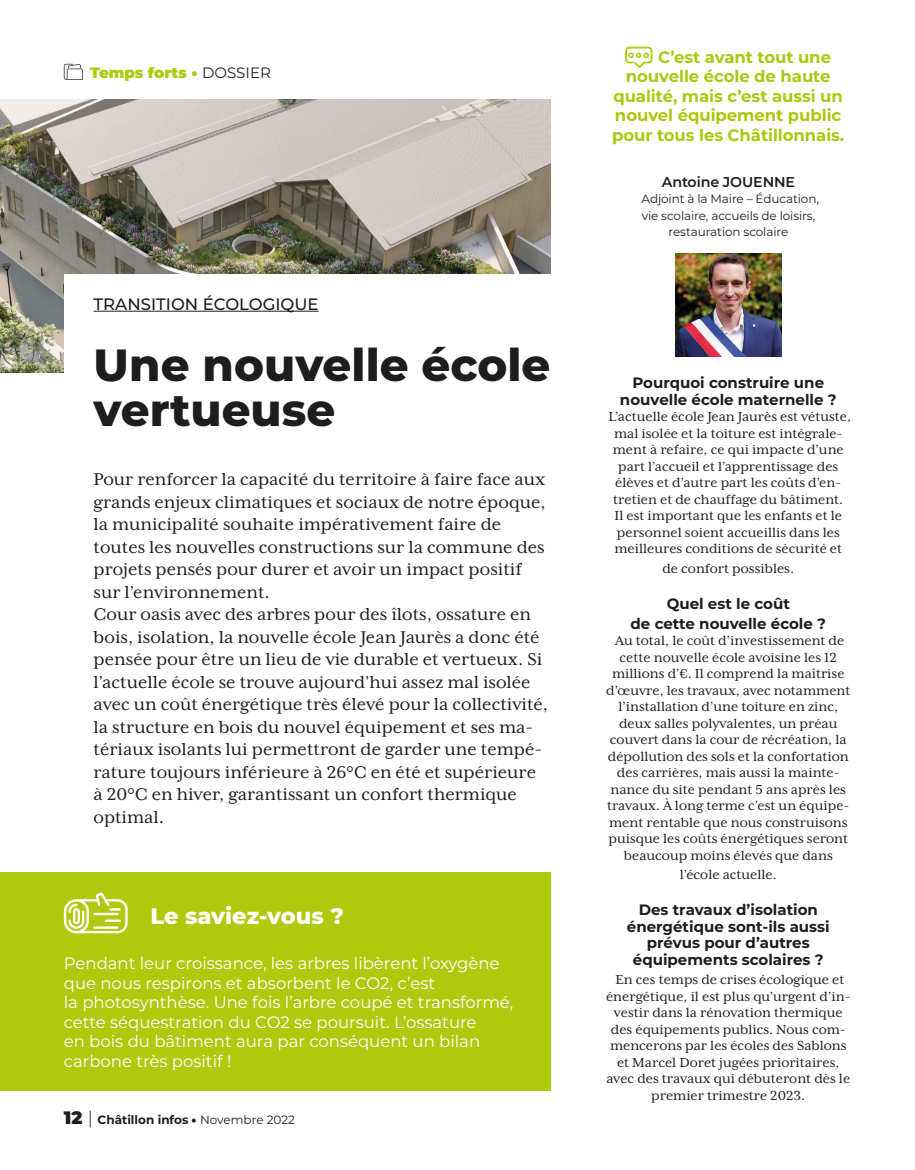
<style>
.page{position:relative;width:915px;height:1170px;background:#fff}
.page>*{position:absolute;margin:0;border:0;box-sizing:border-box;transform-origin:0 0}
.t1{font:800 45px "Montserrat";color:#1d1d1b}
.t2{font:800 22.5px "Montserrat";color:#fff}
.Style_de_paragraphe{font:19.5px/22.5px "Mrs Eaves XL Serif OT";color:#1d1d1b}
.Style_de_paragraphe-2{font:16.5px/19.5px "Montserrat";color:#fff}
.t3{font:700 16.5px "Montserrat";letter-spacing:-.005em;color:#adc710}
.t4{font:500 16.5px "Montserrat";color:#1d1d1b}
.Style_de_paragraphe-3{font:15px/16.5px "Mrs Eaves XL Serif OT";color:#1d1d1b;text-align:center}
.Style_de_paragraphe-4{font:700 15px "Montserrat";color:#1d1d1b}
.t5{font:900 15px "Montserrat";color:#afc90c}
.t6{font:600 14.25px "Montserrat";letter-spacing:-.01em;color:#1d1d1b}
.t7{font:12px "Montserrat";letter-spacing:-.01em;color:#1d1d1b}
.t8{font:700 12px "Montserrat";color:#1d1d1b}
.s1{font-weight:400;color:#1d1d1b}
.s2{font-weight:900;font-size:18px}
.s3{font-weight:300;font-size:18px}
.s4{font-weight:900}
.s5{font-weight:400}
</style>
<div class="page">
<svg style="left:64px;top:64px;width:19px;height:16px"></svg>
<img style="left:0;top:100px;width:550px;height:272px">
<div style="left:0;top:872px;width:550px;height:218px;background:#afc90c"></div>
<div style="left:64px;top:274px;width:516px;height:223px;background:#fff"></div>
<hr style="left:94px;top:311px;width:224px;height:1px;background:#1d1d1b">
<svg style="left:625px;top:46px;width:28px;height:23px"></svg>
<img style="left:675px;top:254px;width:106px;height:103px">
<svg style="left:64px;top:892px;width:64px;height:41px"></svg>
<p class="t5" style="left:90px;top:62px;width:182px">Temps forts • <span class="s1">DOSSIER</span></p>
<p class="t4" style="left:94px;top:292px;width:226px">TRANSITION ÉCOLOGIQUE</p>
<p class="t1" style="left:94px;top:332px;width:458px">Une nouvelle école</p>
<p class="t1" style="left:94px;top:377px;width:243px">vertueuse</p>
<p class="Style_de_paragraphe" style="left:94px;top:468px;width:453px">Pour renforcer la capacité du territoire à faire face aux grands enjeux climatiques et sociaux de notre époque, la municipalité souhaite impérativement faire de toutes les nouvelles constructions sur la commune des projets pensés pour durer et avoir un impact positif sur l’environnement.</p>
<p class="Style_de_paragraphe" style="left:94px;top:603px;width:456px">Cour oasis avec des arbres pour des îlots, ossature en bois, isolation, la nouvelle école Jean Jaurès a donc été pensée pour être un lieu de vie durable et vertueux. Si l’actuelle école se trouve aujourd’hui assez mal isolée avec un coût énergétique très élevé pour la collectivité, la structure en bois du nouvel équipement et ses ma&shy;tériaux isolants lui permettront de garder une tempé&shy;rature toujours inférieure à 26°C en été et supérieure à 20°C en hiver, garantissant un confort thermique optimal.</p>
<p class="t2" style="left:150px;top:899px;width:195px">Le saviez-vous ?</p>
<p class="Style_de_paragraphe-2" style="left:64px;top:952px;width:437px">Pendant leur croissance, les arbres libèrent l’oxygène que nous respirons et absorbent le CO2, c’est</p>
<p class="Style_de_paragraphe-2" style="left:64px;top:991px;width:451px">la photosynthèse. Une fois l’arbre coupé et transformé, cette séquestration du CO2 se poursuit. L’ossature</p>
<p class="Style_de_paragraphe-2" style="left:64px;top:1030px;width:418px">en bois du bâtiment aura par conséquent un bilan</p>
<p class="Style_de_paragraphe-2" style="left:64px;top:1050px;width:169px">carbone très positif !</p>
<p class="t8" style="left:64px;top:1110px;width:233px"><span class="s2">12</span> <span class="s3">|</span> Châtillon infos <span class="s4">•</span> <span class="s5">Novembre 2022</span></p>
<p class="t3" style="left:658px;top:45px;width:174px">C’est avant tout une</p>
<p class="t3" style="left:625px;top:65px;width:206px">nouvelle école de haute</p>
<p class="t3" style="left:613px;top:84px;width:231px">qualité, mais c’est aussi un</p>
<p class="t3" style="left:614px;top:104px;width:228px">nouvel équipement public</p>
<p class="t3" style="left:612px;top:123px;width:233px">pour tous les Châtillonnais.</p>
<p class="t6" style="left:661px;top:171px;width:135px">Antoine JOUENNE</p>
<p class="t7" style="left:641px;top:191px;width:179px">Adjoint à la Maire – Éducation,</p>
<p class="t7" style="left:641px;top:207px;width:175px">vie scolaire, accueils de loisirs,</p>
<p class="t7" style="left:668px;top:224px;width:121px">restauration scolaire</p>
<p class="Style_de_paragraphe-4" style="left:632px;top:372px;width:193px">Pourquoi construire une</p>
<p class="Style_de_paragraphe-4" style="left:619px;top:388px;width:218px">nouvelle école maternelle ?</p>
<p class="Style_de_paragraphe-3" style="left:608px;top:409px;width:244px">L’actuelle école Jean Jaurès est vétuste, mal isolée et la toiture est intégrale&shy;ment à refaire, ce qui impacte d’une part l’accueil et l’apprentissage des élèves et d’autre part les coûts d’en&shy;tretien et de chauffage du bâtiment.<br>Il est important que les enfants et le personnel soient accueillis dans les meilleures conditions de sécurité et</p>
<p class="Style_de_paragraphe-3" style="left:662px;top:560px;width:133px">de confort possibles.</p>
<p class="Style_de_paragraphe-4" style="left:666px;top:592px;width:125px">Quel est le coût</p>
<p class="Style_de_paragraphe-4" style="left:630px;top:612px;width:197px">de cette nouvelle école ?</p>
<p class="Style_de_paragraphe-3" style="left:606px;top:632px;width:246px">Au total, le coût d’investissement de cette nouvelle école avoisine les 12 millions d’€. Il comprend la maîtrise d’œuvre, les travaux, avec notamment l’installation d’une toiture en zinc, deux salles polyvalentes, un préau couvert dans la cour de récréation, la dépollution des sols et la confortation des carrières, mais aussi la mainte&shy;nance du site pendant 5 ans après les travaux. À long terme c’est un équipe&shy;ment rentable que nous construisons puisque les coûts énergétiques seront beaucoup moins élevés que dans</p>
<p class="Style_de_paragraphe-3" style="left:679px;top:866px;width:99px">l’école actuelle.</p>
<p class="Style_de_paragraphe-4" style="left:638px;top:898px;width:181px">Des travaux d’isolation</p>
<p class="Style_de_paragraphe-4" style="left:626px;top:915px;width:204px">énergétique sont-ils aussi</p>
<p class="Style_de_paragraphe-4" style="left:646px;top:931px;width:164px">prévus pour d’autres</p>
<p class="Style_de_paragraphe-4" style="left:632px;top:948px;width:192px">équipements scolaires ?</p>
<p class="Style_de_paragraphe-3" style="left:606px;top:971px;width:246px">En ces temps de crises écologique et énergétique, il est plus qu’urgent d’in&shy;vestir dans la rénovation thermique des équipements publics. Nous com&shy;mencerons par les écoles des Sablons et Marcel Doret jugées prioritaires, avec des travaux qui débuteront dès le premier trimestre 2023.</p>
</div>
